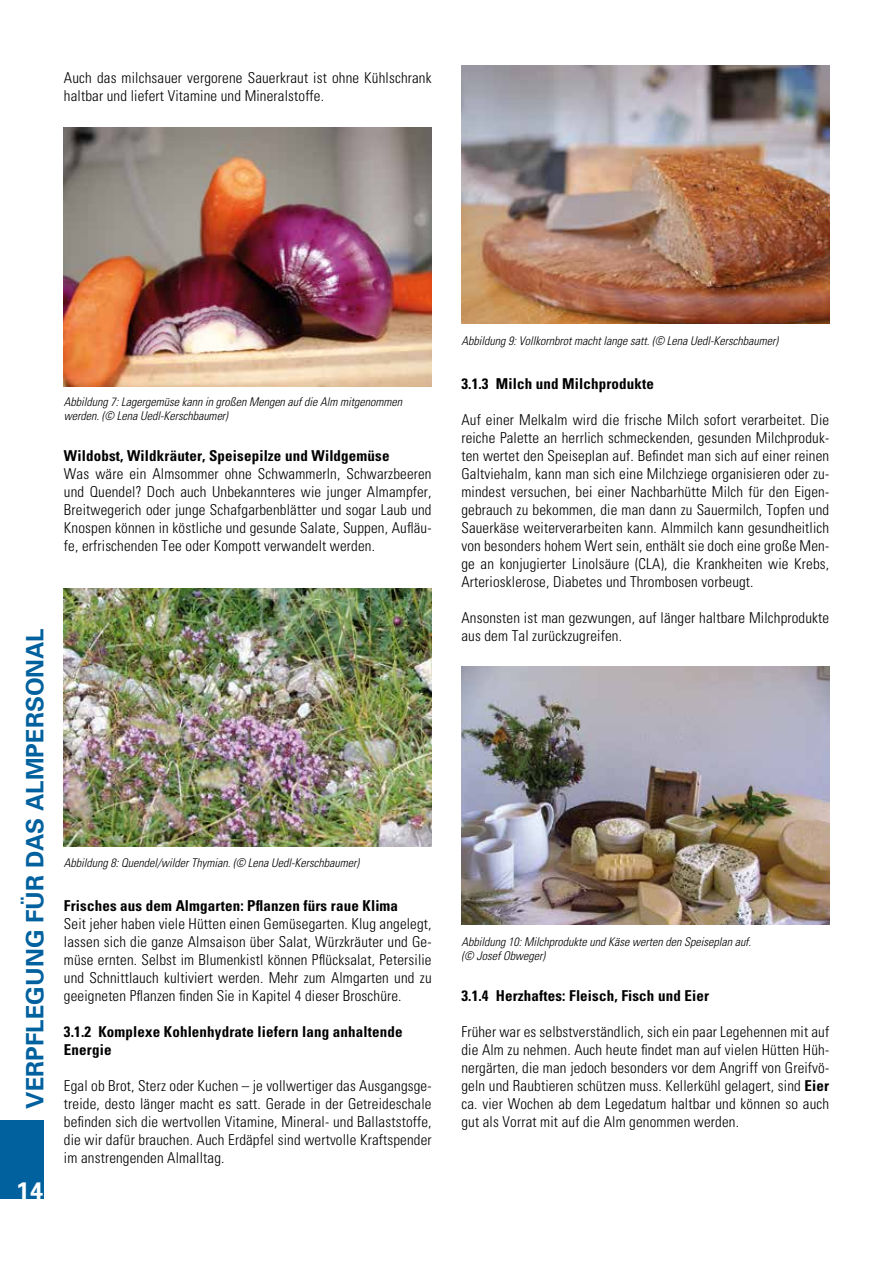
<style>
.page{position:relative;width:893px;height:1263px;background:#fff}
.page>*{position:absolute;margin:0;border:0;box-sizing:border-box;transform-origin:0 0}
.t1{font:700 24px "Univers";color:#00619e}
.t2{font:700 24px "Univers";color:#fff}
.t3{font:300 condensed 15px/18px "Univers";letter-spacing:.01em;color:#000;text-align:justify}
.t4{font:700 condensed 15px/18px "Univers";letter-spacing:.01em;color:#000}
.t5{font:italic 300 condensed 12px/14.4px "Univers";color:#000}
.s1{font-weight:700}
</style>
<div class="page">
<div style="left:0;top:1120px;width:43px;height:79px;background:#00619e"></div>
<img style="left:64px;top:588px;width:367px;height:259px">
<img style="left:461px;top:65px;width:368px;height:258px">
<img style="left:461px;top:667px;width:368px;height:258px">
<img style="left:64px;top:128px;width:367px;height:258px">
<p class="t3" style="left:64px;top:69px;width:369px">Auch das milchsauer vergorene Sauerkraut ist ohne Kühlschrank haltbar und liefert Vitamine und Mineralstoffe.</p>
<p class="t5" style="left:64px;top:394px;width:340px">Abbildung 7: Lagergemüse kann in großen Mengen auf die Alm mitgenommen werden. (© Lena Uedl-Kerschbaumer)</p>
<p class="t4" style="left:64px;top:446px;width:327px">Wildobst, Wildkräuter, Speisepilze und Wildgemüse</p>
<p class="t3" style="left:64px;top:465px;width:369px">Was wäre ein Almsommer ohne Schwammerln, Schwarzbeeren und Quendel? Doch auch Unbekannteres wie junger Almampfer, Breitwegerich oder junge Schafgarbenblätter und sogar Laub und Knospen können in köstliche und gesunde Salate, Suppen, Aufläu&shy;fe, erfrischenden Tee oder Kompott verwandelt werden.</p>
<h1 class="t1" style="left:20px;top:1108px;width:482px;rotate:-90deg">Verpflegung für das Almpersonal</h1>
<h1 class="t2" style="left:16px;top:1175px;width:28px">14</h1>
<p class="t5" style="left:64px;top:855px;width:297px">Abbildung 8: Quendel/wilder Thymian. (© Lena Uedl-Kerschbaumer)</p>
<p class="t4" style="left:64px;top:896px;width:336px">Frisches aus dem Almgarten: Pflanzen fürs raue Klima</p>
<p class="t3" style="left:64px;top:915px;width:369px">Seit jeher haben viele Hütten einen Gemüsegarten. Klug angelegt, lassen sich die ganze Almsaison über Salat, Würzkräuter und Ge&shy;müse ernten. Selbst im Blumenkistl können Pflücksalat, Petersilie und Schnittlauch kultiviert werden. Mehr zum Almgarten und zu geeigneten Pflanzen finden Sie in Kapitel 4 dieser Broschüre.</p>
<p class="t4" style="left:64px;top:1022px;width:340px">3.1.2 Komplexe Kohlenhydrate liefern lang anhaltende<br>Energie</p>
<p class="t3" style="left:64px;top:1077px;width:369px">Egal ob Brot, Sterz oder Kuchen – je vollwertiger das Ausgangsge&shy;treide, desto länger macht es satt. Gerade in der Getreideschale befinden sich die wertvollen Vitamine, Mineral- und Ballaststoffe, die wir dafür brauchen. Auch Erdäpfel sind wertvolle Kraftspender im anstrengenden Almalltag.</p>
<p class="t5" style="left:461px;top:333px;width:318px">Abbildung 9: Vollkornbrot macht lange satt. (© Lena Uedl-Kerschbaumer)</p>
<p class="t4" style="left:461px;top:374px;width:194px">3.1.3 Milch und Milchprodukte</p>
<p class="t3" style="left:461px;top:411px;width:369px">Auf einer Melkalm wird die frische Milch sofort verarbeitet. Die reiche Palette an herrlich schmeckenden, gesunden Milchproduk&shy;ten wertet den Speiseplan auf. Befindet man sich auf einer reinen Galtviehalm, kann man sich eine Milchziege organisieren oder zu&shy;mindest versuchen, bei einer Nachbarhütte Milch für den Eigen&shy;gebrauch zu bekommen, die man dann zu Sauermilch, Topfen und Sauerkäse weiterverarbeiten kann. Almmilch kann gesundheitlich von besonders hohem Wert sein, enthält sie doch eine große Men&shy;ge an konjugierter Linolsäure (CLA), die Krankheiten wie Krebs, Arteriosklerose, Diabetes und Thrombosen vorbeugt.</p>
<p class="t3" style="left:461px;top:609px;width:369px">Ansonsten ist man gezwungen, auf länger haltbare Milchprodukte aus dem Tal zurückzugreifen.</p>
<p class="t5" style="left:461px;top:934px;width:291px">Abbildung 10: Milchprodukte und Käse werten den Speiseplan auf. (© Josef Obweger)</p>
<p class="t4" style="left:461px;top:986px;width:249px">3.1.4 Herzhaftes: Fleisch, Fisch und Eier</p>
<p class="t3" style="left:461px;top:1023px;width:369px">Früher war es selbstverständlich, sich ein paar Legehennen mit auf die Alm zu nehmen. Auch heute findet man auf vielen Hütten Hüh&shy;nergärten, die man jedoch besonders vor dem Angriff von Greifvö&shy;geln und Raubtieren schützen muss. Kellerkühl gelagert, sind <span class="s1">Eier </span>ca. vier Wochen ab dem Legedatum haltbar und können so auch gut als Vorrat mit auf die Alm genommen werden.</p>
</div>
